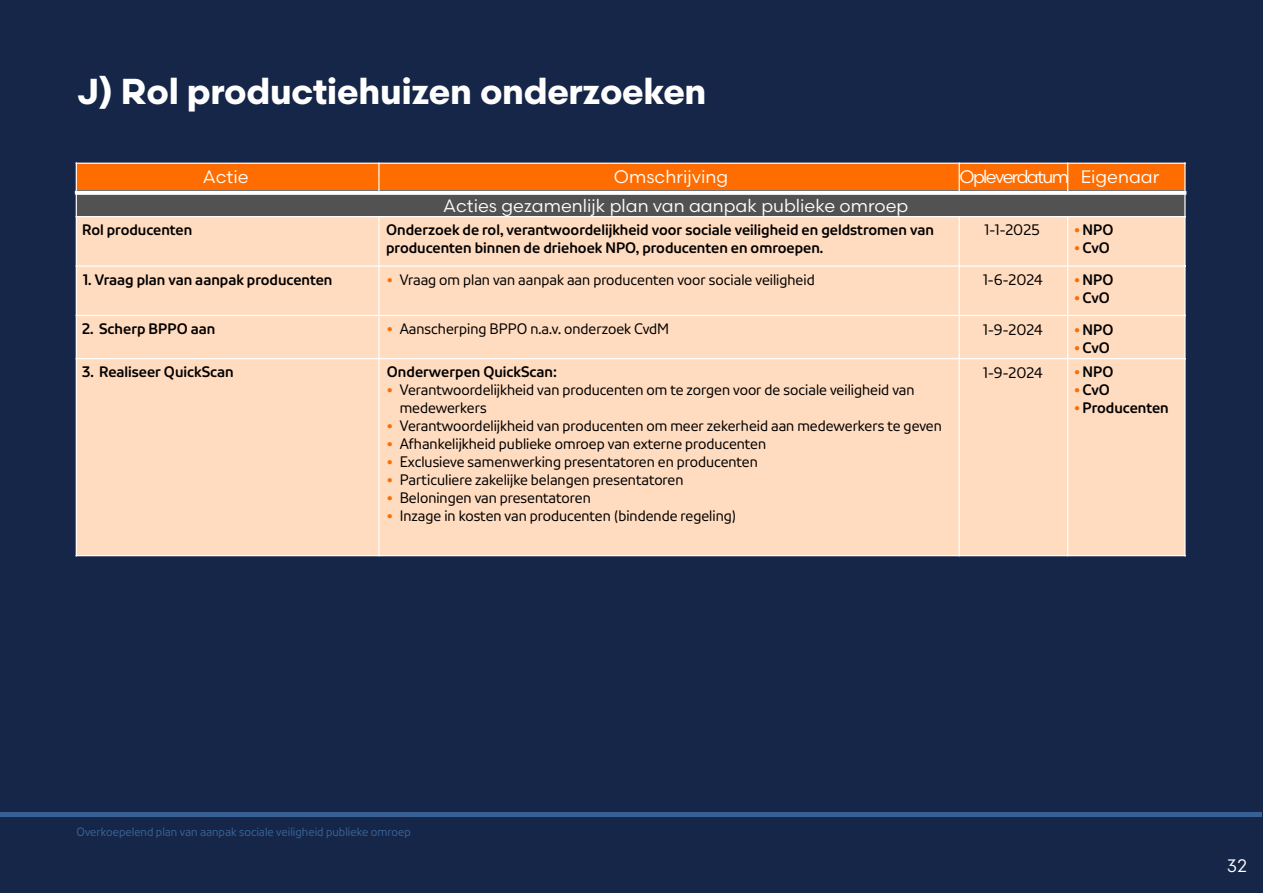
<style>
.page{position:relative;width:1263px;height:893px;background:#152648}
.page>*{position:absolute;margin:0;border:0;box-sizing:border-box;transform-origin:0 0}
.t1{font:700 36px "NPO Scandia";letter-spacing:-.01em;color:#fff}
.t2{font:18px "NPO Scandia";color:#fff}
.t3{font:18px "NPO Scandia";letter-spacing:-.09em;color:#fff}
.t4{font:15px/18px "NPO Sans";color:#000}
.t5{font:700 15px "NPO Sans";color:#000}
.t6{font:12px "NPO Sans";color:#376194}
.s1{font-family:"NPO Scandia";font-weight:700;color:#ff6d00}
.s2{font-family:"NPO Scandia";color:#ff6d00}
</style>
<div class="page">
<div style="left:76px;top:163px;width:303px;height:31px;background:#ff6d00"></div>
<div style="left:379px;top:163px;width:580px;height:32px;background:#ff6d00"></div>
<div style="left:959px;top:163px;width:109px;height:30px;background:#ff6d00"></div>
<div style="left:1068px;top:163px;width:117px;height:30px;background:#ff6d00"></div>
<div style="left:76px;top:191px;width:1109px;height:26px;background:#525252"></div>
<div style="left:76px;top:217px;width:303px;height:49px;background:#ffdbbf"></div>
<div style="left:379px;top:217px;width:580px;height:49px;background:#ffdbbf"></div>
<div style="left:959px;top:217px;width:109px;height:49px;background:#ffdbbf"></div>
<div style="left:1068px;top:217px;width:117px;height:49px;background:#ffdbbf"></div>
<div style="left:76px;top:266px;width:303px;height:49px;background:#ffdbbf"></div>
<div style="left:379px;top:266px;width:580px;height:49px;background:#ffdbbf"></div>
<div style="left:959px;top:266px;width:109px;height:49px;background:#ffdbbf"></div>
<div style="left:1068px;top:266px;width:117px;height:49px;background:#ffdbbf"></div>
<div style="left:76px;top:315px;width:303px;height:44px;background:#ffdbbf"></div>
<div style="left:379px;top:315px;width:580px;height:44px;background:#ffdbbf"></div>
<div style="left:959px;top:315px;width:109px;height:44px;background:#ffdbbf"></div>
<div style="left:1068px;top:315px;width:117px;height:44px;background:#ffdbbf"></div>
<div style="left:76px;top:359px;width:303px;height:197px;background:#ffdbbf"></div>
<div style="left:379px;top:359px;width:580px;height:197px;background:#ffdbbf"></div>
<div style="left:959px;top:359px;width:109px;height:197px;background:#ffdbbf"></div>
<div style="left:1068px;top:359px;width:117px;height:197px;background:#ffdbbf"></div>
<hr style="left:378px;top:163px;width:2px;height:29px;background:#fff">
<hr style="left:378px;top:216px;width:2px;height:340px;background:#fff">
<svg style="left:959px;top:164px;width:1px;height:27px"></svg>
<hr style="left:959px;top:216px;width:1px;height:340px;background:#fff">
<svg style="left:1067px;top:164px;width:1px;height:27px"></svg>
<hr style="left:1067px;top:216px;width:1px;height:340px;background:#fff">
<hr style="left:77px;top:191px;width:1109px;height:4px;background:#e4e4e4">
<hr style="left:76px;top:216px;width:1109px;height:1px;background:#fff">
<hr style="left:76px;top:265px;width:1109px;height:2px;background:#fff">
<hr style="left:76px;top:315px;width:1109px;height:1px;background:#fff">
<hr style="left:76px;top:358px;width:1109px;height:1px;background:#fff">
<hr style="left:76px;top:163px;width:1px;height:393px;background:#fff">
<hr style="left:1184px;top:163px;width:1px;height:393px;background:#fff">
<hr style="left:76px;top:163px;width:1109px;height:1px;background:#fff">
<hr style="left:76px;top:555px;width:1109px;height:1px;background:#fff">
<hr style="left:75px;top:191px;width:1110px;height:3px;background:#fff">
<div style="left:1px;top:812px;width:1261px;height:5px;background:#376194"></div>
<h1 class="t1" style="left:77px;top:68px;width:631px">J) Rol productiehuizen onderzoeken</h1>
<p class="t2" style="left:203px;top:165px;width:47px">Actie</p>
<p class="t2" style="left:614px;top:165px;width:116px">Omschrijving</p>
<p class="t3" style="left:959px;top:165px;width:201px">Opleverdatum Eigenaar</p>
<p class="t2" style="left:443px;top:194px;width:467px">Acties gezamenlijk plan van aanpak publieke omroep</p>
<p class="t5" style="left:82px;top:220px;width:112px">Rol producenten</p>
<p class="t5" style="left:386px;top:220px;width:549px">Onderzoek de rol, verantwoordelijkheid voor sociale veiligheid en geldstromen van</p>
<p class="t4" style="left:984px;top:220px;width:57px">1-1-2025</p>
<p class="t5" style="left:386px;top:238px;width:439px">producenten binnen de driehoek NPO, producenten en omroepen.</p>
<p class="t5" style="left:83px;top:270px;width:251px">1. Vraag plan van aanpak producenten</p>
<p class="t5" style="left:82px;top:320px;width:135px">2. Scherp BPPO aan</p>
<p class="t5" style="left:82px;top:363px;width:153px">3. Realiseer QuickScan</p>
<p class="t4" style="left:387px;top:270px;width:429px"><span class="s1">•</span> Vraag om plan van aanpak aan producenten voor sociale veiligheid</p>
<p class="t4" style="left:387px;top:319px;width:284px"><span class="s1">•</span> Aanscherping BPPO n.a.v. onderzoek CvdM</p>
<p class="t5" style="left:387px;top:363px;width:172px">Onderwerpen QuickScan:</p>
<p class="t4" style="left:400px;top:381px;width:516px;text-indent:-13px"><span class="s1">•</span> Verantwoordelijkheid van producenten om te zorgen voor de sociale veiligheid van medewerkers</p>
<p class="t4" style="left:387px;top:417px;width:556px"><span class="s1">•</span> Verantwoordelijkheid van producenten om meer zekerheid aan medewerkers te geven</p>
<p class="t4" style="left:387px;top:435px;width:381px"><span class="s1">•</span> Afhankelijkheid publieke omroep van externe producenten</p>
<p class="t4" style="left:387px;top:453px;width:372px"><span class="s1">•</span> Exclusieve samenwerking presentatoren en producenten</p>
<p class="t4" style="left:387px;top:471px;width:298px"><span class="s1">•</span> Particuliere zakelijke belangen presentatoren</p>
<p class="t4" style="left:387px;top:489px;width:205px"><span class="s1">•</span> Beloningen van presentatoren</p>
<p class="t4" style="left:387px;top:507px;width:351px"><span class="s1">•</span> Inzage in kosten van producenten (bindende regeling)</p>
<p class="t4" style="left:983px;top:270px;width:61px">1-6-2024</p>
<p class="t4" style="left:983px;top:321px;width:61px">1-9-2024</p>
<p class="t4" style="left:983px;top:363px;width:61px">1-9-2024</p>
<p class="t5" style="left:1074px;top:220px;width:41px"><span class="s2">•</span> NPO</p>
<p class="t5" style="left:1074px;top:238px;width:37px"><span class="s2">•</span> CvO</p>
<p class="t5" style="left:1074px;top:270px;width:41px"><span class="s2">•</span> NPO</p>
<p class="t5" style="left:1074px;top:288px;width:37px"><span class="s2">•</span> CvO</p>
<p class="t5" style="left:1074px;top:320px;width:41px"><span class="s2">•</span> NPO</p>
<p class="t5" style="left:1074px;top:338px;width:37px"><span class="s2">•</span> CvO</p>
<p class="t5" style="left:1074px;top:363px;width:41px"><span class="s2">•</span> NPO</p>
<p class="t5" style="left:1074px;top:381px;width:37px"><span class="s2">•</span> CvO</p>
<p class="t5" style="left:1074px;top:399px;width:96px"><span class="s2">•</span> Producenten</p>
<p class="t6" style="left:77px;top:824px;width:336px">Overkoepelend plan van aanpak sociale veiligheid publieke omroep</p>
<p class="t2" style="left:1227px;top:855px;width:22px">32</p>
</div>
